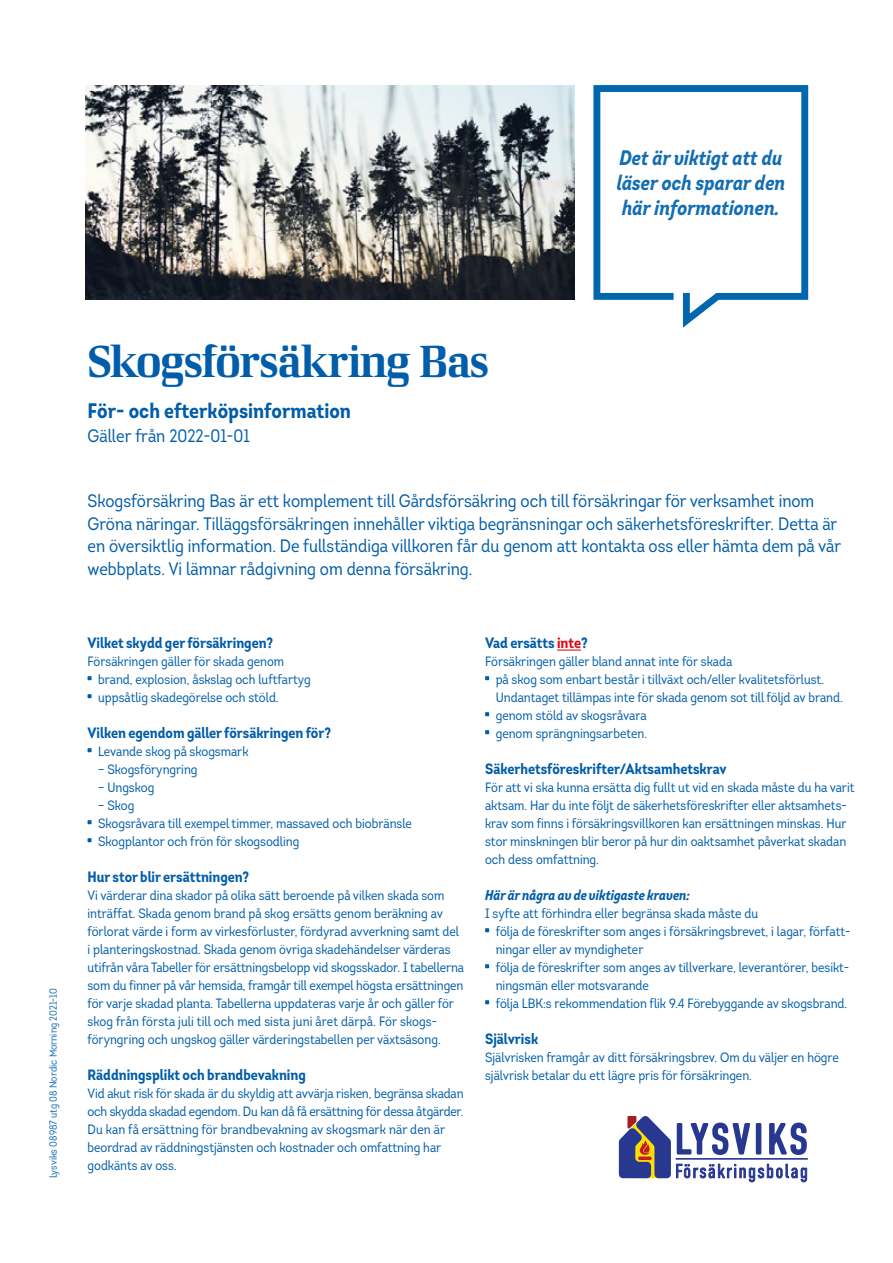
<style>
.page{position:relative;width:893px;height:1263px;background:#fff}
.page>*{position:absolute;margin:0;border:0;box-sizing:border-box;transform-origin:0 0}
.t1{font:45px "LF Rubrik 2";letter-spacing:-.035em;color:#005da9}
.t2{font:italic 700 21px/25.2px "Intro Cond";color:#136eb4}
.t3{font:italic 700 21px/25.5px "Intro Cond";color:#005da9}
.t4{font:700 21px "Intro Cond";color:#005da9}
.t5{font:18px/22.5px "Intro Cond";color:#005da9}
.t6{font:700 15px "Intro Cond";color:#005da9}
.t7{font:italic 700 14.25px "Intro Cond";color:#005da9}
.t8{font:13.5px/18px "Intro Cond";color:#005da9}
.t9{font:10.5px "Intro Cond";color:#136eb4}
.t10{font:9px "Intro Cond";letter-spacing:.02em;color:#005da9}
.s1{color:#e30613}
</style>
<div class="page">
<svg style="left:88px;top:676px;width:4px;height:4px"></svg>
<svg style="left:88px;top:694px;width:4px;height:4px"></svg>
<svg style="left:88px;top:748px;width:4px;height:4px"></svg>
<svg style="left:88px;top:820px;width:4px;height:4px"></svg>
<svg style="left:88px;top:838px;width:4px;height:4px"></svg>
<hr style="left:557px;top:649px;width:24px;height:2px;background:#e30613">
<svg style="left:485px;top:676px;width:4px;height:4px"></svg>
<svg style="left:485px;top:712px;width:4px;height:4px"></svg>
<svg style="left:485px;top:730px;width:4px;height:4px"></svg>
<svg style="left:485px;top:928px;width:4px;height:4px"></svg>
<svg style="left:485px;top:964px;width:4px;height:4px"></svg>
<svg style="left:485px;top:1000px;width:4px;height:4px"></svg>
<img style="left:85px;top:85px;width:489px;height:215px">
<svg style="left:593px;top:85px;width:216px;height:243px"></svg>
<svg style="left:619px;top:1116px;width:189px;height:67px"></svg>
<p class="t3" style="left:661px;top:144px;width:168px">Det är vik igt att du läser och sparar den hä informationen.</p>
<p class="t2" style="left:617px;top:145px;width:170px">Det är viktigt att du läser och sparar den här informationen.</p>
<p class="t9" style="left:47px;top:1178px;width:191px;rotate:-90deg">Lysviks 08987 utg 08 Nordic Morning 2021-10</p>
<p class="t10" style="left:47px;top:1206px;width:152px;rotate:-90deg">LF 08987 utg 08 Nordic Morning 2021-10</p>
<p class="t1" style="left:88px;top:334px;width:403px">Skogsförsäkring Bas</p>
<p class="t4" style="left:88px;top:397px;width:265px">För- och efterköpsinformation</p>
<p class="t5" style="left:88px;top:425px;width:164px">Gäller från 2022-01-01</p>
<p class="t5" style="left:88px;top:490px;width:755px">Skogsförsäkring Bas är ett komplement till Gårdsförsäkring och till försäkringar för verksamhet inom Gröna näringar. Tilläggsförsäkringen innehåller viktiga begränsningar och säkerhetsföreskrifter. Detta är en översiktlig information. De fullständiga villkoren får du genom att kontakta oss eller hämta dem på vår webbplats. Vi lämnar rådgivning om denna försäkring.</p>
<p class="t6" style="left:88px;top:633px;width:187px">Vilket skydd ger försäkringen?</p>
<p class="t8" style="left:98px;top:652px;width:214px;text-indent:-11px">Försäkringen gäller för skada genom brand, explosion, åskslag och luftfartyg uppsåtlig skadegörelse och stöld.</p>
<p class="t6" style="left:88px;top:723px;width:245px">Vilken egendom gäller försäkringen för?</p>
<p class="t8" style="left:98px;top:742px;width:152px">Levande skog på skogsmark</p>
<p class="t8" style="left:98px;top:760px;width:101px">– Skogsföryngring</p>
<p class="t8" style="left:98px;top:778px;width:58px">– Ungskog</p>
<p class="t8" style="left:98px;top:796px;width:315px">– Skog<br>Skogsråvara till exempel timmer, massaved och biobränsle<br>Skogplantor och frön för skogsodling</p>
<p class="t6" style="left:88px;top:867px;width:163px">Hur stor blir ersättningen?</p>
<p class="t8" style="left:88px;top:886px;width:378px">Vi värderar dina skador på olika sätt beroende på vilken skada som inträffat. Skada genom brand på skog ersätts genom beräkning av förlorat värde i form av virkesförluster, fördyrad avverkning samt del i planteringskostnad. Skada genom övriga skadehändelser värderas utifrån våra Tabeller för ersättningsbelopp vid skogsskador. I tabellerna som du finner på vår hemsida, framgår till exempel högsta ersättningen för varje skadad planta. Tabellerna uppdateras varje år och gäller för skog från första juli till och med sista juni året därpå. För skogs&shy;föryngring och ungskog gäller värderingstabellen per växtsäsong.</p>
<p class="t6" style="left:88px;top:1065px;width:220px">Räddningsplikt och brandbevakning</p>
<p class="t8" style="left:88px;top:1084px;width:378px">Vid akut risk för skada är du skyldig att avvärja risken, begränsa skadan och skydda skadad egendom. Du kan då få ersättning för dessa åtgärder.<br>Du kan få ersättning för brandbevakning av skogsmark när den är beordrad av räddningstjänsten och kostnader och omfattning har godkänts av oss.</p>
<p class="t6" style="left:485px;top:633px;width:104px">Vad ersätts <span class="s1">inte</span>?</p>
<p class="t8" style="left:496px;top:652px;width:349px;text-indent:-11px">Försäkringen gäller bland annat inte för skada<br>på skog som enbart består i tillväxt och/eller kvalitetsförlust.<br>Undantaget tillämpas inte för skada genom sot till följd av brand. genom stöld av skogsråvara<br>genom sprängningsarbeten.</p>
<p class="t6" style="left:485px;top:759px;width:243px">Säkerhetsföreskrifter/Aktsamhetskrav</p>
<p class="t8" style="left:485px;top:778px;width:371px">För att vi ska kunna ersätta dig fullt ut vid en skada måste du ha varit aktsam. Har du inte följt de säkerhetsföreskrifter eller aktsamhets&shy;krav som finns i försäkringsvillkoren kan ersättningen minskas. Hur stor minskningen blir beror på hur din oaktsamhet påverkat skadan och dess omfattning.</p>
<p class="t7" style="left:485px;top:886px;width:207px">Här är några av de viktigaste kraven:</p>
<p class="t8" style="left:496px;top:904px;width:356px;text-indent:-11px">I syfte att förhindra eller begränsa skada måste du<br>följa de föreskrifter som anges i försäkringsbrevet, i lagar, författ&shy;ningar eller av myndigheter<br>följa de föreskrifter som anges av tillverkare, leverantörer, besikt&shy;ningsmän eller motsvarande<br>följa LBK:s rekommendation flik 9.4 Förebyggande av skogsbrand.</p>
<p class="t6" style="left:485px;top:1029px;width:55px">Självrisk</p>
<p class="t8" style="left:485px;top:1048px;width:355px">Självrisken framgår av ditt försäkringsbrev. Om du väljer en högre självrisk betalar du ett lägre pris för försäkringen.</p>
</div>
